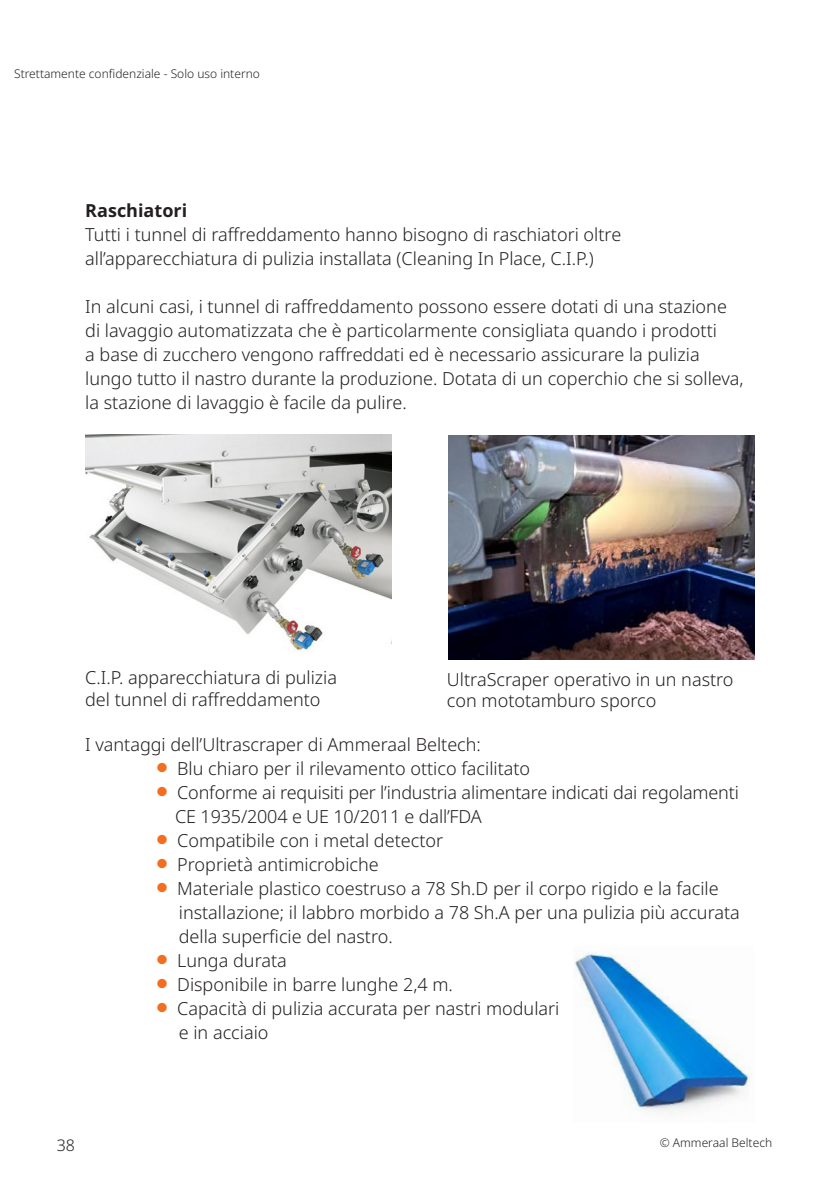
<style>
.page{position:relative;width:840px;height:1191px;background:#fff}
.page>*{position:absolute;margin:0;border:0;box-sizing:border-box;transform-origin:0 0}
.t1{font:300 18px/24px "Noto Sans";color:#231f20}
.t2{font:700 18px "Noto Sans";color:#231f20}
.t3{font:300 16px "Noto Sans";color:#231f20}
.t4{font:300 12px "Noto Sans";color:#231f20}
</style>
<div class="page">
<img style="left:85px;top:435px;width:306px;height:217px">
<img style="left:448px;top:436px;width:306px;height:223px">
<img style="left:574px;top:953px;width:178px;height:162px">
<p class="t4" style="left:14px;top:65px;width:247px">Strettamente confidenziale - Solo uso interno</p>
<p class="t2" style="left:85px;top:198px;width:103px">Raschiatori</p>
<p class="t1" style="left:85px;top:223px;width:537px">Tutti i tunnel di raffreddamento hanno bisogno di raschiatori oltre all’apparecchiatura di pulizia installata (Cleaning In Place, C.I.P.)</p>
<p class="t1" style="left:85px;top:295px;width:642px">In alcuni casi, i tunnel di raffreddamento possono essere dotati di una stazione</p>
<p class="t1" style="left:85px;top:319px;width:632px">di lavaggio automatizzata che è particolarmente consigliata quando i prodotti</p>
<p class="t1" style="left:85px;top:343px;width:615px">a base di zucchero vengono raffreddati ed è necessario assicurare la pulizia</p>
<p class="t1" style="left:85px;top:367px;width:659px">lungo tutto il nastro durante la produzione. Dotata di un coperchio che si solleva,</p>
<p class="t1" style="left:85px;top:391px;width:323px">la stazione di lavaggio è facile da pulire.</p>
<p class="t1" style="left:85px;top:667px;width:253px;line-height:21.6px">C.I.P. apparecchiatura di pulizia del tunnel di raffreddamento</p>
<p class="t1" style="left:446px;top:667px;width:288px">UltraScraper operativo in un nastro</p>
<p class="t1" style="left:446px;top:689px;width:211px">con mototamburo sporco</p>
<p class="t1" style="left:85px;top:733px;width:397px">I vantaggi dell’Ultrascraper di Ammeraal Beltech:</p>
<p class="t1" style="left:157px;top:756px;width:374px"><sup>4</sup> Blu chiaro per il rilevamento ottico facilitato</p>
<p class="t1" style="left:157px;top:780px;width:583px"><sup>4</sup> Conforme ai requisiti per l’industria alimentare indicati dai regolamenti</p>
<p class="t1" style="left:175px;top:804px;width:308px">CE 1935/2004 e UE 10/2011 e dall’FDA</p>
<p class="t1" style="left:157px;top:828px;width:287px"><sup>4</sup> Compatibile con i metal detector</p>
<p class="t1" style="left:157px;top:852px;width:223px"><sup>4</sup> Proprietà antimicrobiche</p>
<p class="t1" style="left:157px;top:876px;width:562px"><sup>4</sup> Materiale plastico coestruso a 78 Sh.D per il corpo rigido e la facile</p>
<p class="t1" style="left:179px;top:900px;width:562px">installazione; il labbro morbido a 78 Sh.A per una pulizia più accurata</p>
<p class="t1" style="left:179px;top:924px;width:215px">della superficie del nastro.</p>
<p class="t1" style="left:157px;top:948px;width:131px"><sup>4</sup> Lunga durata</p>
<p class="t1" style="left:157px;top:972px;width:297px"><sup>4</sup> Disponibile in barre lunghe 2,4 m.</p>
<p class="t1" style="left:157px;top:996px;width:403px"><sup>4</sup> Capacità di pulizia accurata per nastri modulari</p>
<p class="t1" style="left:179px;top:1020px;width:91px">e in acciaio</p>
<p class="t3" style="left:57px;top:1134px;width:20px">38</p>
<p class="t4" style="left:659px;top:1134px;width:114px">© Ammeraal Beltech</p>
</div>
